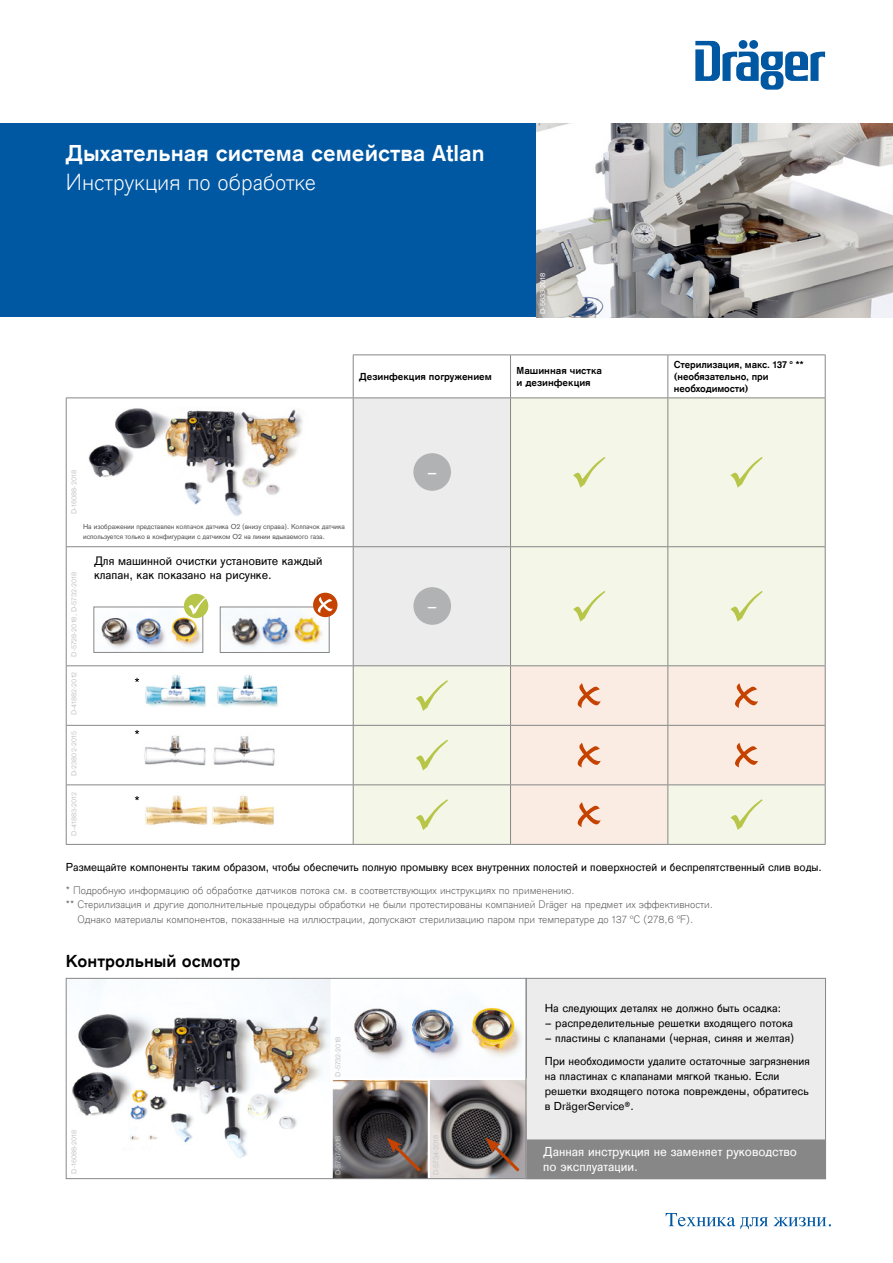
<style>
.page{position:relative;width:893px;height:1263px;background:#fff}
.page>*{position:absolute;margin:0;border:0;box-sizing:border-box;transform-origin:0 0}
.t1{font:300 24.3px "Draeger Sans Global";color:#fff}
.t2{font:700 23.85px "Draeger Sans Global";color:#fff}
.t3{font:700 18px "Draeger Sans Global";color:#000}
.t4{font:18px "Draeger Sans Global";color:#fff}
.t5{font:13.5px/15px "Draeger Sans Global";color:#fff}
.t6{font:12.75px/13.5px "Draeger Sans Global";color:#000}
.t7{font:12px/15px "Draeger Sans Global";color:#000}
.t8{font:300 11.25px "Draeger Sans Global";color:#565655}
.t9{font:700 10.5px/12px "Draeger Sans Global";letter-spacing:-.01em;color:#000}
.t10{font:7.5px/10.5px "Draeger Sans Global";letter-spacing:-.01em;color:#565655}
.t11{font:7.5px "Draeger Sans Global";color:#c5c6c6}
.t12{font:7.5px "Draeger Sans Global";color:#fff}
</style>
<div class="page">
<div style="left:526px;top:978px;width:299px;height:201px;background:#ececec"></div>
<div style="left:526px;top:978px;width:300px;height:201px;border:1px solid #868786"></div>
<img style="left:72px;top:980px;width:259px;height:178px">
<div style="left:0;top:124px;width:539px;height:193px;background:#0057a2"></div>
<svg style="left:354px;top:399px;width:471px;height:445px;background:#f1f2e8"></svg>
<svg style="left:511px;top:666px;width:314px;height:178px;background:#f7ece2"></svg>
<hr style="left:353px;top:355px;width:1px;height:43px;background:#868786">
<hr style="left:510px;top:355px;width:1px;height:43px;background:#868786">
<hr style="left:668px;top:355px;width:1px;height:43px;background:#868786">
<hr style="left:66px;top:398px;width:287px;height:1px;background:#868786">
<hr style="left:353px;top:398px;width:157px;height:1px;background:#868786">
<hr style="left:353px;top:398px;width:1px;height:148px;background:#868786">
<hr style="left:510px;top:398px;width:158px;height:1px;background:#868786">
<hr style="left:510px;top:398px;width:1px;height:148px;background:#868786">
<hr style="left:668px;top:398px;width:157px;height:1px;background:#868786">
<hr style="left:668px;top:398px;width:1px;height:148px;background:#868786">
<hr style="left:825px;top:398px;width:1px;height:148px;background:#868786">
<hr style="left:67px;top:546px;width:286px;height:1px;background:#868786">
<hr style="left:353px;top:546px;width:157px;height:1px;background:#868786">
<hr style="left:353px;top:547px;width:1px;height:118px;background:#868786">
<hr style="left:510px;top:546px;width:158px;height:1px;background:#868786">
<hr style="left:510px;top:547px;width:1px;height:118px;background:#868786">
<hr style="left:668px;top:546px;width:157px;height:1px;background:#868786">
<hr style="left:668px;top:547px;width:1px;height:118px;background:#868786">
<hr style="left:825px;top:547px;width:1px;height:118px;background:#868786">
<hr style="left:67px;top:665px;width:286px;height:1px;background:#868786">
<hr style="left:353px;top:665px;width:157px;height:1px;background:#868786">
<hr style="left:353px;top:666px;width:1px;height:59px;background:#868786">
<hr style="left:510px;top:666px;width:1px;height:59px;background:#868786">
<hr style="left:668px;top:666px;width:1px;height:59px;background:#868786">
<hr style="left:825px;top:666px;width:1px;height:59px;background:#868786">
<hr style="left:353px;top:725px;width:157px;height:1px;background:#868786">
<hr style="left:353px;top:726px;width:1px;height:58px;background:#868786">
<hr style="left:510px;top:726px;width:1px;height:58px;background:#868786">
<hr style="left:668px;top:726px;width:1px;height:58px;background:#868786">
<hr style="left:825px;top:726px;width:1px;height:58px;background:#868786">
<hr style="left:353px;top:784px;width:157px;height:1px;background:#868786">
<hr style="left:353px;top:785px;width:1px;height:59px;background:#868786">
<hr style="left:510px;top:785px;width:1px;height:59px;background:#868786">
<hr style="left:668px;top:785px;width:1px;height:59px;background:#868786">
<hr style="left:825px;top:785px;width:1px;height:59px;background:#868786">
<hr style="left:353px;top:844px;width:157px;height:1px;background:#868786">
<hr style="left:510px;top:665px;width:158px;height:1px;background:#868786">
<hr style="left:668px;top:665px;width:157px;height:1px;background:#868786">
<hr style="left:67px;top:725px;width:286px;height:1px;background:#868786">
<hr style="left:510px;top:725px;width:158px;height:1px;background:#868786">
<hr style="left:668px;top:725px;width:157px;height:1px;background:#868786">
<hr style="left:67px;top:784px;width:286px;height:1px;background:#868786">
<hr style="left:510px;top:784px;width:158px;height:1px;background:#868786">
<hr style="left:668px;top:784px;width:157px;height:1px;background:#868786">
<hr style="left:510px;top:844px;width:158px;height:1px;background:#868786">
<hr style="left:668px;top:844px;width:157px;height:1px;background:#868786">
<hr style="left:353px;top:355px;width:157px;height:1px;background:#868786">
<hr style="left:510px;top:355px;width:158px;height:1px;background:#868786">
<hr style="left:668px;top:355px;width:157px;height:1px;background:#868786">
<hr style="left:66px;top:398px;width:1px;height:149px;background:#868786">
<hr style="left:66px;top:547px;width:1px;height:119px;background:#868786">
<hr style="left:66px;top:666px;width:1px;height:59px;background:#868786">
<hr style="left:66px;top:725px;width:1px;height:60px;background:#868786">
<hr style="left:66px;top:785px;width:1px;height:59px;background:#868786">
<hr style="left:825px;top:355px;width:1px;height:43px;background:#868786">
<hr style="left:66px;top:844px;width:287px;height:1px;background:#868786">
<svg style="left:573px;top:457px;width:32px;height:31px"></svg>
<svg style="left:730px;top:457px;width:33px;height:31px"></svg>
<svg style="left:573px;top:591px;width:32px;height:31px"></svg>
<svg style="left:730px;top:591px;width:33px;height:31px"></svg>
<svg style="left:416px;top:680px;width:32px;height:31px"></svg>
<svg style="left:577px;top:683px;width:24px;height:25px"></svg>
<svg style="left:735px;top:683px;width:23px;height:25px"></svg>
<svg style="left:416px;top:740px;width:32px;height:30px"></svg>
<svg style="left:577px;top:743px;width:24px;height:24px"></svg>
<svg style="left:735px;top:743px;width:23px;height:24px"></svg>
<svg style="left:416px;top:799px;width:32px;height:31px"></svg>
<svg style="left:577px;top:802px;width:24px;height:25px"></svg>
<svg style="left:730px;top:799px;width:33px;height:31px"></svg>
<div style="left:526px;top:1140px;width:299px;height:39px;background:#868786"></div>
<svg style="left:695px;top:41px;width:130px;height:49px"></svg>
<img style="left:353px;top:1007px;width:169px;height:53px">
<img style="left:333px;top:1080px;width:191px;height:97px">
<hr style="left:428px;top:1078px;width:2px;height:101px;background:#fff">
<div style="left:66px;top:978px;width:460px;height:201px;border:1px solid #868786"></div>
<svg style="left:485px;top:1137px;width:38px;height:38px"></svg>
<svg style="left:387px;top:1137px;width:37px;height:38px"></svg>
<img style="left:88px;top:408px;width:215px;height:108px">
<img style="left:134px;top:675px;width:144px;height:32px">
<svg style="left:135px;top:678px;width:4px;height:4px"></svg>
<img style="left:138px;top:785px;width:147px;height:40px">
<img style="left:139px;top:731px;width:136px;height:35px">
<svg style="left:135px;top:730px;width:4px;height:4px"></svg>
<img style="left:537px;top:124px;width:356px;height:193px">
<img style="left:101px;top:609px;width:100px;height:40px">
<div style="left:94px;top:607px;width:109px;height:46px;border:1px solid #868786"></div>
<div style="left:184px;top:594px;width:24px;height:24px;background:#b7c649;border-radius:50%"></div>
<svg style="left:188px;top:595px;width:21px;height:20px"></svg>
<img style="left:228px;top:609px;width:99px;height:40px">
<div style="left:220px;top:607px;width:109px;height:46px;border:1px solid #868786"></div>
<div style="left:313px;top:593px;width:24px;height:24px;background:#c54200;border-radius:50%"></div>
<svg style="left:318px;top:597px;width:15px;height:16px"></svg>
<div style="left:413px;top:453px;width:38px;height:38px;background:#b1b2b3;border-radius:50%"></div>
<div style="left:413px;top:587px;width:38px;height:38px;background:#b1b2b3;border-radius:50%"></div>
<svg style="left:666px;top:1213px;width:165px;height:16px"></svg>
<h2 class="t2" style="left:66px;top:139px;width:420px">Дыхательная система семейства Atlan</h2>
<h1 class="t1" style="left:66px;top:168px;width:252px">Инструкция по обработке</h1>
<p class="t12" style="left:538px;top:314px;width:43px;rotate:-90deg">D-5633-2018</p>
<p class="t9" style="left:359px;top:370px;width:134px">Дезинфекция погружением</p>
<p class="t9" style="left:516px;top:364px;width:87px">Машинная чистка и дезинфекция</p>
<p class="t9" style="left:674px;top:358px;width:132px">Стерилизация, макс. 137 ° ** (необязательно, при необходимости)</p>
<p class="t11" style="left:70px;top:514px;width:46px;rotate:-90deg">D-16088-2018</p>
<p class="t10" style="left:83px;top:521px;width:263px">На изображении представлен колпачок датчика O2 (внизу справа). Колпачок датчика используется только в конфигурации с датчиком O2 на линии вдыхаемого газа.</p>
<p class="t11" style="left:70px;top:657px;width:87px;rotate:-90deg">D-5728-2018, D-5732-2018</p>
<p class="t11" style="left:70px;top:715px;width:45px;rotate:-90deg">D-41882-2012</p>
<p class="t11" style="left:70px;top:776px;width:47px;rotate:-90deg">D-23802-2015</p>
<p class="t11" style="left:70px;top:836px;width:45px;rotate:-90deg">D-41883-2012</p>
<p class="t6" style="left:94px;top:554px;width:230px">Для машинной очистки установите каждый клапан, как показано на рисунке.</p>
<h3 class="t4" style="left:427px;top:461px;width:12px">–</h3>
<h3 class="t4" style="left:427px;top:595px;width:12px">–</h3>
<p class="t7" style="left:66px;top:860px;width:757px">Размещайте компоненты таким образом, чтобы обеспечить полную промывку всех внутренних полостей и поверхностей и беспрепятственный слив воды.</p>
<p class="t8" style="left:66px;top:883px;width:510px">* Подробную информацию об обработке датчиков потока см. в соответствующих инструкциях по применению.</p>
<p class="t8" style="left:66px;top:898px;width:648px">** Стерилизация и другие дополнительные процедуры обработки не были протестированы компанией Dräger на предмет их эффективности.</p>
<p class="t8" style="left:77px;top:912px;width:617px">Однако материалы компонентов, показанные на иллюстрации, допускают стерилизацию паром при температуре до 137 °C (278,6 °F).</p>
<h3 class="t3" style="left:66px;top:950px;width:176px">Контрольный осмотр</h3>
<p class="t7" style="left:545px;top:1000px;width:238px">На следующих деталях не должно быть осадка:</p>
<p class="t7" style="left:545px;top:1015px;width:250px">– pаспределительные решетки входящего потока</p>
<p class="t7" style="left:545px;top:1026px;width:267px;line-height:23.5px">– пластины с клапанами (черная, синяя и желтая)<br>При необходимости удалите остаточные загрязнения</p>
<p class="t7" style="left:545px;top:1068px;width:266px">на пластинах с клапанами мягкой тканью. Если решетки входящего потока повреждены, обратитесь в DrägerService®.</p>
<p class="t5" style="left:543px;top:1144px;width:255px">Данная инструкция не заменяет руководство по эксплуатации.</p>
<p class="t11" style="left:334px;top:1077px;width:42px;rotate:-90deg">D-5732-2018</p>
<p class="t11" style="left:70px;top:1174px;width:46px;rotate:-90deg">D-16088-2018</p>
<p class="t11" style="left:334px;top:1175px;width:41px;rotate:-90deg">D-5737-2018</p>
<p class="t11" style="left:432px;top:1175px;width:42px;rotate:-90deg">D-5734-2018</p>
</div>
